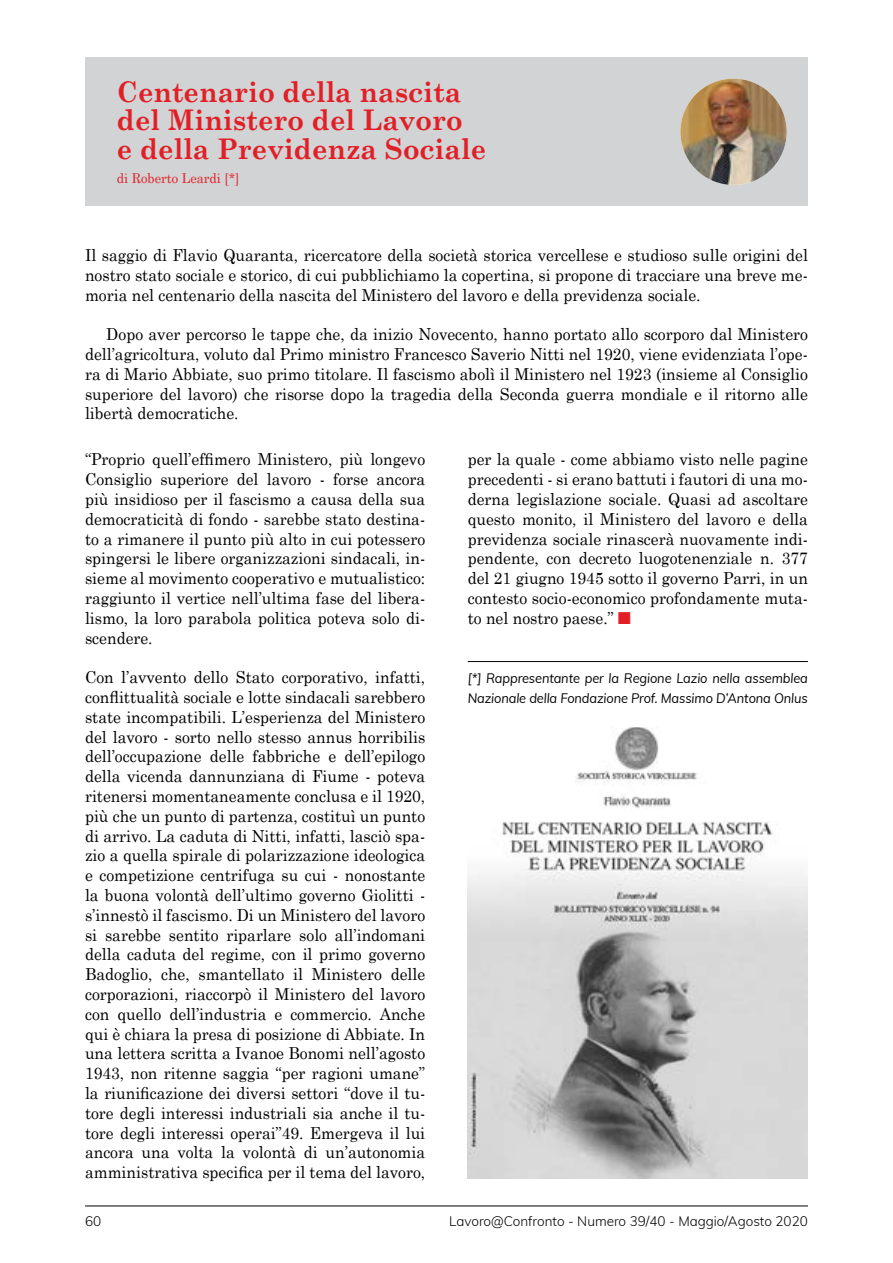
<style>
.page{position:relative;width:893px;height:1263px;background:#fff}
.page>*{position:absolute;margin:0;border:0;box-sizing:border-box;transform-origin:0 0}
.t1{font:700 28.5px/28.5px "Century Schoolbook";color:#e21f26;scale:.95 1}
.t2{font:16.5px/19.8px "Century Schoolbook";color:#000;text-align:justify;scale:.95 1}
.t3{font:italic 13.5px/19.8px "Muli";letter-spacing:-.01em;color:#000;scale:.95 1}
.t4{font:300 13.5px "Muli";color:#000}
.t5{font:13.5px "Century Schoolbook";color:#e21f26;scale:.95 1}
.s1{font-family:"Monotype Sorts";color:#e21f26}
</style>
<div class="page">
<hr style="left:85px;top:1205px;width:723px;height:1px;background:#000">
<hr style="left:468px;top:661px;width:340px;height:1px;background:#000">
<div style="left:85px;top:57px;width:723px;height:149px;background:#d1d3d4"></div>
<img style="left:680px;top:79px;width:107px;height:106px;border-radius:52px">
<img style="left:468px;top:727px;width:340px;height:451px">
<h1 class="t1" style="left:117px;top:76px;width:390px">Centenario della nascita del Ministero del Lavoro<br>e della Previdenza Sociale</h1>
<p class="t5" style="left:117px;top:170px;width:131px">di Roberto Leardi [*]</p>
<p class="t2" style="left:85px;top:245px;width:762px">Il saggio di Flavio Quaranta, ricercatore della società storica vercellese e studioso sulle origini del nostro stato sociale e storico, di cui pubblichiamo la copertina, si propone di tracciare una breve me&shy;moria nel centenario della nascita del Ministero del lavoro e della previdenza sociale.</p>
<p class="t2" style="left:85px;top:324px;width:762px;text-indent:21px">Dopo aver percorso le tappe che, da inizio Novecento, hanno portato allo scorporo dal Ministero dell’agricoltura, voluto dal Primo ministro Francesco Saverio Nitti nel 1920, viene evidenziata l’ope&shy;ra di Mario Abbiate, suo primo titolare. Il fascismo abolì il Ministero nel 1923 (insieme al Consiglio superiore del lavoro) che risorse dopo la tragedia della Seconda guerra mondiale e il ritorno alle libertà democratiche.</p>
<p class="t2" style="left:85px;top:449px;width:360px">“Proprio quell’effimero Ministero, più longevo Consiglio superiore del lavoro - forse ancora più insidioso per il fascismo a causa della sua democraticità di fondo - sarebbe stato destina&shy;to a rimanere il punto più alto in cui potessero spingersi le libere organizzazioni sindacali, in&shy;sieme al movimento cooperativo e mutualistico: raggiunto il vertice nell’ultima fase del libera&shy;lismo, la loro parabola politica poteva solo di&shy;scendere.</p>
<p class="t2" style="left:85px;top:667px;width:360px">Con l’avvento dello Stato corporativo, infatti, conflittualità sociale e lotte sindacali sarebbero state incompatibili. L’esperienza del Ministero del lavoro - sorto nello stesso annus horribilis dell’occupazione delle fabbriche e dell’epilogo della vicenda dannunziana di Fiume - poteva ritenersi momentaneamente conclusa e il 1920, più che un punto di partenza, costituì un punto di arrivo. La caduta di Nitti, infatti, lasciò spa&shy;zio a quella spirale di polarizzazione ideologica e competizione centrifuga su cui - nonostante la buona volontà dell’ultimo governo Giolitti - s’innestò il fascismo. Di un Ministero del lavoro si sarebbe sentito riparlare solo all’indomani della caduta del regime, con il primo governo Badoglio, che, smantellato il Ministero delle corporazioni, riaccorpò il Ministero del lavoro con quello dell’industria e commercio. Anche qui è chiara la presa di posizione di Abbiate. In una lettera scritta a Ivanoe Bonomi nell’agosto 1943, non ritenne saggia “per ragioni umane” la riunificazione dei diversi settori “dove il tu&shy;tore degli interessi industriali sia anche il tu&shy;tore degli interessi operai”49. Emergeva il lui ancora una volta la volontà di un’autonomia amministrativa specifica per il tema del lavoro,</p>
<p class="t2" style="left:468px;top:449px;width:360px">per la quale - come abbiamo visto nelle pagine precedenti - si erano battuti i fautori di una mo&shy;derna legislazione sociale. Quasi ad ascoltare questo monito, il Ministero del lavoro e della previdenza sociale rinascerà nuovamente indi&shy;pendente, con decreto luogotenenziale n. 377 del 21 giugno 1945 sotto il governo Parri, in un contesto socio-economico profondamente muta&shy;to nel nostro paese.” <span class="s1">n</span></p>
<p class="t3" style="left:468px;top:668px;width:360px">[*] Rappresentante per la Regione Lazio nella assemblea<br>Nazionale della Fondazione Prof. Massimo D’Antona Onlus</p>
<p class="t4" style="left:85px;top:1213px;width:18px">60</p>
<p class="t4" style="left:449px;top:1213px;width:360px">Lavoro@Confronto - Numero 39/40 - Maggio/Agosto 2020</p>
</div>
